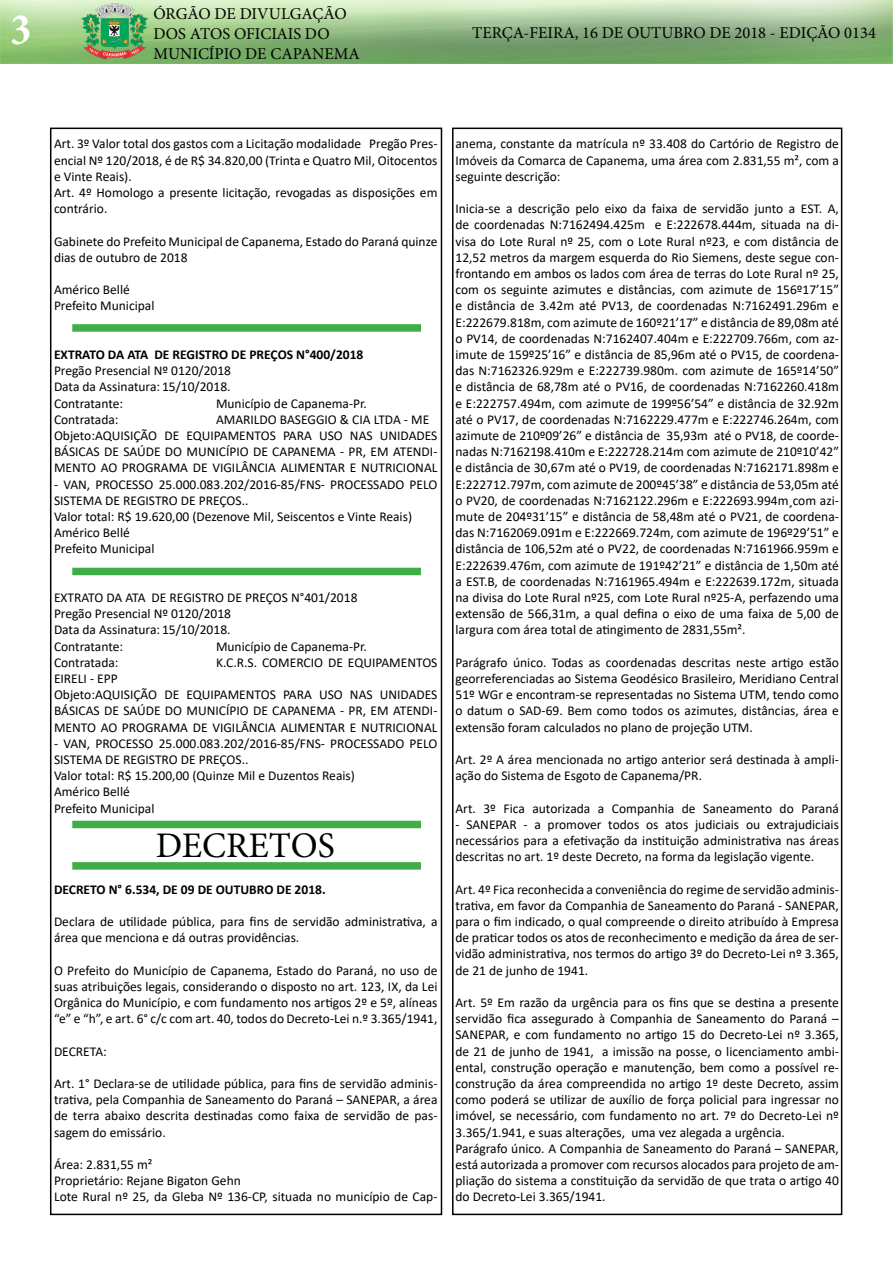
<style>
.page{position:relative;width:893px;height:1263px;background:#fff}
.page>*{position:absolute;margin:0;border:0;box-sizing:border-box;transform-origin:0 0}
.t1{font:700 condensed 45px "Minion Pro";color:#fff}
.t2{font:36px "Minion Pro";color:#000}
.t3{font:16.5px/19.8px "Minion Pro";color:#000}
.t4{font:13.5px/16.2px "Calibri";color:#000}
.t5{font:700 13.5px "Calibri";color:#000}
</style>
<div class="page">
<div style="left:50px;top:128px;width:392px;height:1087px;border:2px solid #000"></div>
<img style="left:0;top:0;width:893px;height:64px">
<div style="left:452px;top:128px;width:390px;height:1087px;border:2px solid #000"></div>
<div style="left:72px;top:821px;width:349px;height:7px;background:#41ad49"></div>
<div style="left:72px;top:862px;width:349px;height:8px;background:#41ad49"></div>
<div style="left:72px;top:568px;width:349px;height:7px;background:#41ad49"></div>
<div style="left:72px;top:324px;width:349px;height:8px;background:#41ad49"></div>
<h1 class="t1" style="left:11px;top:-1px;width:22px">3</h1>
<p class="t3" style="left:153px;top:4px;width:208px">ÓRGÃO DE DIVULGAÇÃO<br>DOS ATOS OFICIAIS DO<br>MUNICÍPIO DE CAPANEMA</p>
<p class="t3" style="left:472px;top:23px;width:405px">TERÇA-FEIRA, 16 DE OUTUBRO DE 2018 - EDIÇÃO 0134</p>
<p class="t4" style="left:54px;top:135px;width:385px">Art. 3º Valor total dos gastos com a Licitação modalidade Pregão Pres&shy;encial Nº 120/2018, é de R$ 34.820,00 (Trinta e Quatro Mil, Oitocentos e Vinte Reais).<br>Art. 4º Homologo a presente licitação, revogadas as disposições em contrário.</p>
<p class="t4" style="left:54px;top:233px;width:385px">Gabinete do Prefeito Municipal de Capanema, Estado do Paraná quinze dias de outubro de 2018</p>
<p class="t4" style="left:54px;top:281px;width:102px">Américo Bellé<br>Prefeito Municipal</p>
<p class="t5" style="left:54px;top:345px;width:311px">EXTRATO DA ATA DE REGISTRO DE PREÇOS N°400/2018</p>
<p class="t4" style="left:54px;top:362px;width:179px;text-align:justify">Pregão Presencial Nº 0120/2018<br>Data da Assinatura: 15/10/2018.<br>Contratante:</p>
<p class="t4" style="left:216px;top:395px;width:152px">Município de Capanema-Pr.</p>
<p class="t4" style="left:54px;top:411px;width:66px">Contratada:</p>
<p class="t4" style="left:54px;top:411px;width:385px;text-indent:162px">AMARILDO BASEGGIO &amp; CIA LTDA - ME Objeto:AQUISIÇÃO DE EQUIPAMENTOS PARA USO NAS UNIDADES BÁSICAS DE SAÚDE DO MUNICÍPIO DE CAPANEMA - PR, EM ATENDI-MENTO AO PROGRAMA DE VIGILÂNCIA ALIMENTAR E NUTRICIONAL</p>
<p class="t4" style="left:54px;top:476px;width:385px">- VAN, PROCESSO 25.000.083.202/2016-85/FNS- PROCESSADO PELO SISTEMA DE REGISTRO DE PREÇOS..<br>Valor total: R$ 19.620,00 (Dezenove Mil, Seiscentos e Vinte Reais)<br>Américo Bellé<br>Prefeito Municipal</p>
<p class="t4" style="left:54px;top:589px;width:305px">EXTRATO DA ATA DE REGISTRO DE PREÇOS N°401/2018<br>Pregão Presencial Nº 0120/2018<br>Data da Assinatura: 15/10/2018.<br>Contratante:</p>
<p class="t4" style="left:216px;top:638px;width:152px">Município de Capanema-Pr.</p>
<p class="t4" style="left:54px;top:654px;width:66px">Contratada:</p>
<p class="t4" style="left:216px;top:654px;width:223px">K.C.R.S. COMERCIO DE EQUIPAMENTOS</p>
<p class="t4" style="left:54px;top:670px;width:385px">EIRELI - EPP<br>Objeto:AQUISIÇÃO DE EQUIPAMENTOS PARA USO NAS UNIDADES BÁSICAS DE SAÚDE DO MUNICÍPIO DE CAPANEMA - PR, EM ATENDI-MENTO AO PROGRAMA DE VIGILÂNCIA ALIMENTAR E NUTRICIONAL</p>
<p class="t4" style="left:54px;top:735px;width:385px">- VAN, PROCESSO 25.000.083.202/2016-85/FNS- PROCESSADO PELO SISTEMA DE REGISTRO DE PREÇOS..<br>Valor total: R$ 15.200,00 (Quinze Mil e Duzentos Reais)<br>Américo Bellé<br>Prefeito Municipal</p>
<h2 class="t2" style="left:156px;top:822px;width:181px">DECRETOS</h2>
<p class="t5" style="left:54px;top:879px;width:273px">DECRETO N° 6.534, DE 09 DE OUTUBRO DE 2018.</p>
<p class="t4" style="left:54px;top:913px;width:385px">Declara de utilidade pública, para fins de servidão administrativa, a área que menciona e dá outras providências.</p>
<p class="t4" style="left:54px;top:962px;width:385px;text-align:justify">O Prefeito do Município de Capanema, Estado do Paraná, no uso de suas atribuições legais, considerando o disposto no art. 123, IX, da Lei Orgânica do Município, e com fundamento nos artigos 2º e 5º, alíneas “e” e “h”, e art. 6° c/c com art. 40, todos do Decreto-Lei n.º 3.365/1941,</p>
<p class="t4" style="left:54px;top:1043px;width:54px">DECRETA:</p>
<p class="t4" style="left:54px;top:1075px;width:385px;text-align:justify">Art. 1° Declara-se de utilidade pública, para fins de servidão adminis&shy;trativa, pela Companhia de Saneamento do Paraná – SANEPAR, a área de terra abaixo descrita destinadas como faixa de servidão de pas&shy;sagem do emissário.</p>
<p class="t4" style="left:54px;top:1156px;width:385px">Área: 2.831,55 m²<br>Proprietário: Rejane Bigaton Gehn<br>Lote Rural nº 25, da Gleba Nº 136-CP, situada no município de Cap-</p>
<p class="t4" style="left:455px;top:135px;width:385px;text-align:justify">anema, constante da matrícula nº 33.408 do Cartório de Registro de Imóveis da Comarca de Capanema, uma área com 2.831,55 m², com a seguinte descrição:</p>
<p class="t4" style="left:455px;top:200px;width:385px;text-align:justify">Inicia-se a descrição pelo eixo da faixa de servidão junto a EST. A, de coordenadas N:7162494.425m e E:222678.444m, situada na di&shy;visa do Lote Rural nº 25, com o Lote Rural nº23, e com distância de 12,52 metros da margem esquerda do Rio Siemens, deste segue con&shy;frontando em ambos os lados com área de terras do Lote Rural nº 25, com os seguinte azimutes e distâncias, com azimute de 156º17’15” e distância de 3.42m até PV13, de coordenadas N:7162491.296m e E:222679.818m, com azimute de 160º21’17” e distância de 89,08m até o PV14, de coordenadas N:7162407.404m e E:222709.766m, com az&shy;imute de 159º25’16” e distância de 85,96m até o PV15, de coordena&shy;das N:7162326.929m e E:222739.980m. com azimute de 165º14’50” e distância de 68,78m até o PV16, de coordenadas N:7162260.418m e E:222757.494m, com azimute de 199º56’54” e distância de 32.92m até o PV17, de coordenadas N:7162229.477m e E:222746.264m, com azimute de 210º09’26” e distância de 35,93m até o PV18, de coorde&shy;nadas N:7162198.410m e E:222728.214m com azimute de 210º10’42” e distância de 30,67m até o PV19, de coordenadas N:7162171.898m e E:222712.797m, com azimute de 200º45’38” e distância de 53,05m até o PV20, de coordenadas N:7162122.296m e E:222693.994m¸com azi&shy;mute de 204º31’15” e distância de 58,48m até o PV21, de coordena&shy;das N:7162069.091m e E:222669.724m, com azimute de 196º29’51” e distância de 106,52m até o PV22, de coordenadas N:7161966.959m e E:222639.476m, com azimute de 191º42’21” e distância de 1,50m até a EST.B, de coordenadas N:7161965.494m e E:222639.172m, situada na divisa do Lote Rural nº25, com Lote Rural nº25-A, perfazendo uma extensão de 566,31m, a qual defina o eixo de uma faixa de 5,00 de largura com área total de atingimento de 2831,55m².</p>
<p class="t4" style="left:455px;top:654px;width:385px;text-align:justify">Parágrafo único. Todas as coordenadas descritas neste artigo estão georreferenciadas ao Sistema Geodésico Brasileiro, Meridiano Central 51º WGr e encontram-se representadas no Sistema UTM, tendo como o datum o SAD-69. Bem como todos os azimutes, distâncias, área e extensão foram calculados no plano de projeção UTM.</p>
<p class="t4" style="left:455px;top:751px;width:385px">Art. 2º A área mencionada no artigo anterior será destinada à ampli&shy;ação do Sistema de Esgoto de Capanema/PR.</p>
<p class="t4" style="left:455px;top:800px;width:385px">Art. 3º Fica autorizada a Companhia de Saneamento do Paraná</p>
<p class="t4" style="left:455px;top:816px;width:385px;text-align:justify">- SANEPAR - a promover todos os atos judiciais ou extrajudiciais necessários para a efetivação da instituição administrativa nas áreas descritas no art. 1º deste Decreto, na forma da legislação vigente.</p>
<p class="t4" style="left:455px;top:881px;width:385px;text-align:justify">Art. 4º Fica reconhecida a conveniência do regime de servidão adminis&shy;trativa, em favor da Companhia de Saneamento do Paraná - SANEPAR, para o fim indicado, o qual compreende o direito atribuído à Empresa de praticar todos os atos de reconhecimento e medição da área de ser&shy;vidão administrativa, nos termos do artigo 3º do Decreto-Lei nº 3.365, de 21 de junho de 1941.</p>
<p class="t4" style="left:455px;top:994px;width:385px">Art. 5º Em razão da urgência para os fins que se destina a presente servidão fica assegurado à Companhia de Saneamento do Paraná – SANEPAR, e com fundamento no artigo 15 do Decreto-Lei nº 3.365, de 21 de junho de 1941, a imissão na posse, o licenciamento ambi&shy;ental, construção operação e manutenção, bem como a possível re&shy;construção da área compreendida no artigo 1º deste Decreto, assim como poderá se utilizar de auxílio de força policial para ingressar no imóvel, se necessário, com fundamento no art. 7º do Decreto-Lei nº 3.365/1.941, e suas alterações, uma vez alegada a urgência.<br>Parágrafo único. A Companhia de Saneamento do Paraná – SANEPAR, está autorizada a promover com recursos alocados para projeto de am&shy;pliação do sistema a constituição da servidão de que trata o artigo 40 do Decreto-Lei 3.365/1941.</p>
</div>
